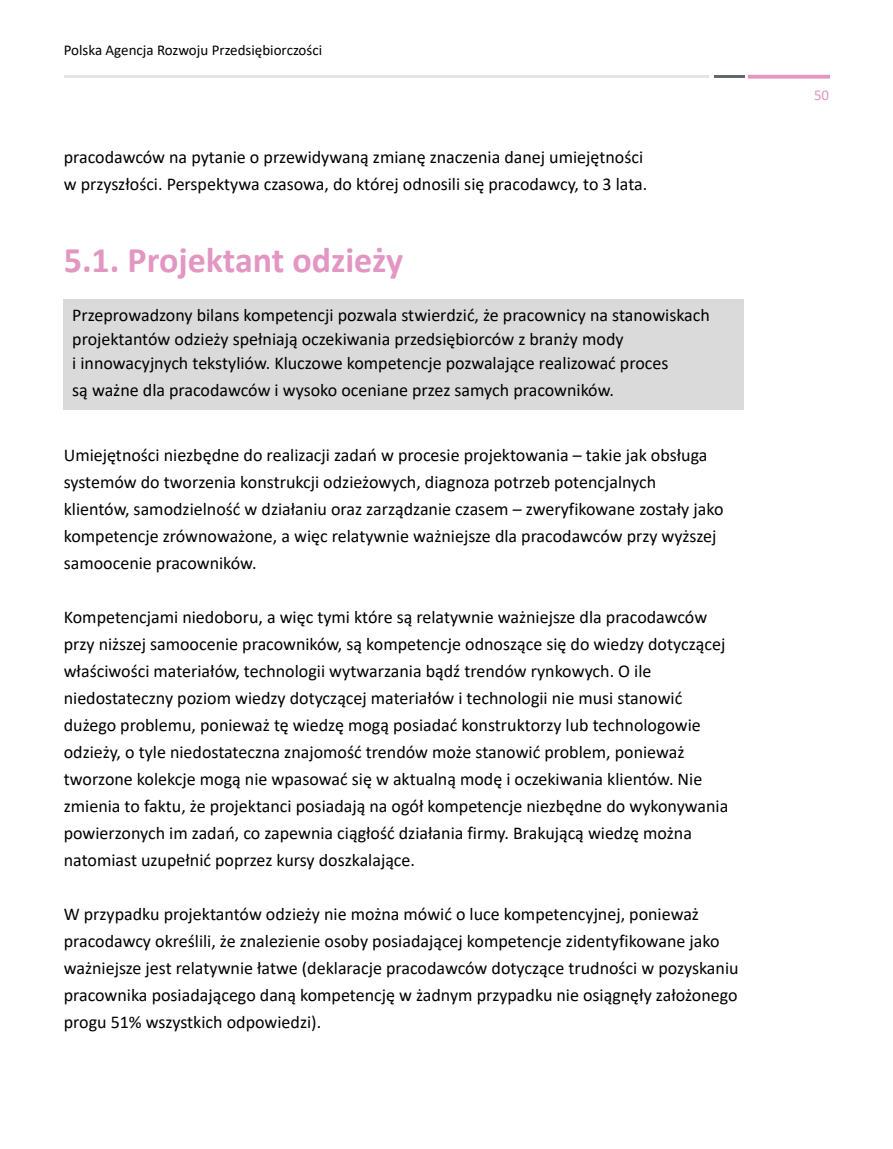
<style>
.page{position:relative;width:893px;height:1149px;background:#fff}
.page>*{position:absolute;margin:0;border:0;box-sizing:border-box;transform-origin:0 0}
.t1{font:700 36px "Calibri";color:#e296c1}
.tekst_podst{font:18px/27px "Calibri";color:#000}
.RAMKA_Z_TŁEM{font:18px/24px "Calibri";color:#000}
.t2{font:15px "Calibri";color:#000}
.t3{font:15px "Calibri";color:#e296c1}
</style>
<div class="page">
<svg style="left:748px;top:75px;width:82px;height:4px"></svg>
<hr style="left:714px;top:75px;width:30px;height:3px;background:#626769">
<hr style="left:64px;top:75px;width:644px;height:3px;background:#e2e4e5">
<div style="left:64px;top:299px;width:680px;height:110px;background:#dadada"></div>
<p class="t2" style="left:64px;top:40px;width:260px">Polska Agencja Rozwoju Przedsiębiorczości</p>
<p class="tekst_podst" style="left:64px;top:143px;width:585px">pracodawców na pytanie o przewidywaną zmianę znaczenia danej umiejętności w przyszłości. Perspektywa czasowa, do której odnosili się pracodawcy, to 3 lata.</p>
<h3 class="t1" style="left:64px;top:234px;width:341px">5.1. Projektant odzieży</h3>
<p class="RAMKA_Z_TŁEM" style="left:72px;top:302px;width:639px">Przeprowadzony bilans kompetencji pozwala stwierdzić, że pracownicy na stanowiskach projektantów odzieży spełniają oczekiwania przedsiębiorców z branży mody<br>i innowacyjnych tekstyliów. Kluczowe kompetencje pozwalające realizować proces</p>
<p class="RAMKA_Z_TŁEM" style="left:72px;top:377px;width:543px">są ważne dla pracodawców i wysoko oceniane przez samych pracowników.</p>
<p class="tekst_podst" style="left:64px;top:440px;width:661px">Umiejętności niezbędne do realizacji zadań w procesie projektowania – takie jak obsługa systemów do tworzenia konstrukcji odzieżowych, diagnoza potrzeb potencjalnych klientów, samodzielność w działaniu oraz zarządzanie czasem – zweryfikowane zostały jako kompetencje zrównoważone, a więc relatywnie ważniejsze dla pracodawców przy wyższej samoocenie pracowników.</p>
<p class="tekst_podst" style="left:64px;top:602px;width:666px">Kompetencjami niedoboru, a więc tymi które są relatywnie ważniejsze dla pracodawców przy niższej samoocenie pracowników, są kompetencje odnoszące się do wiedzy dotyczącej właściwości materiałów, technologii wytwarzania bądź trendów rynkowych. O ile niedostateczny poziom wiedzy dotyczącej materiałów i technologii nie musi stanowić dużego problemu, ponieważ tę wiedzę mogą posiadać konstruktorzy lub technologowie odzieży, o tyle niedostateczna znajomość trendów może stanowić problem, ponieważ tworzone kolekcje mogą nie wpasować się w aktualną modę i oczekiwania klientów. Nie zmienia to faktu, że projektanci posiadają na ogół kompetencje niezbędne do wykonywania powierzonych im zadań, co zapewnia ciągłość działania firmy. Brakującą wiedzę można natomiast uzupełnić poprzez kursy doszkalające.</p>
<p class="tekst_podst" style="left:64px;top:899px;width:676px">W przypadku projektantów odzieży nie można mówić o luce kompetencyjnej, ponieważ pracodawcy określili, że znalezienie osoby posiadającej kompetencje zidentyfikowane jako ważniejsze jest relatywnie łatwe (deklaracje pracodawców dotyczące trudności w pozyskaniu pracownika posiadającego daną kompetencję w żadnym przypadku nie osiągnęły założonego progu 51% wszystkich odpowiedzi).</p>
<p class="t3" style="left:814px;top:85px;width:17px">50</p>
</div>
